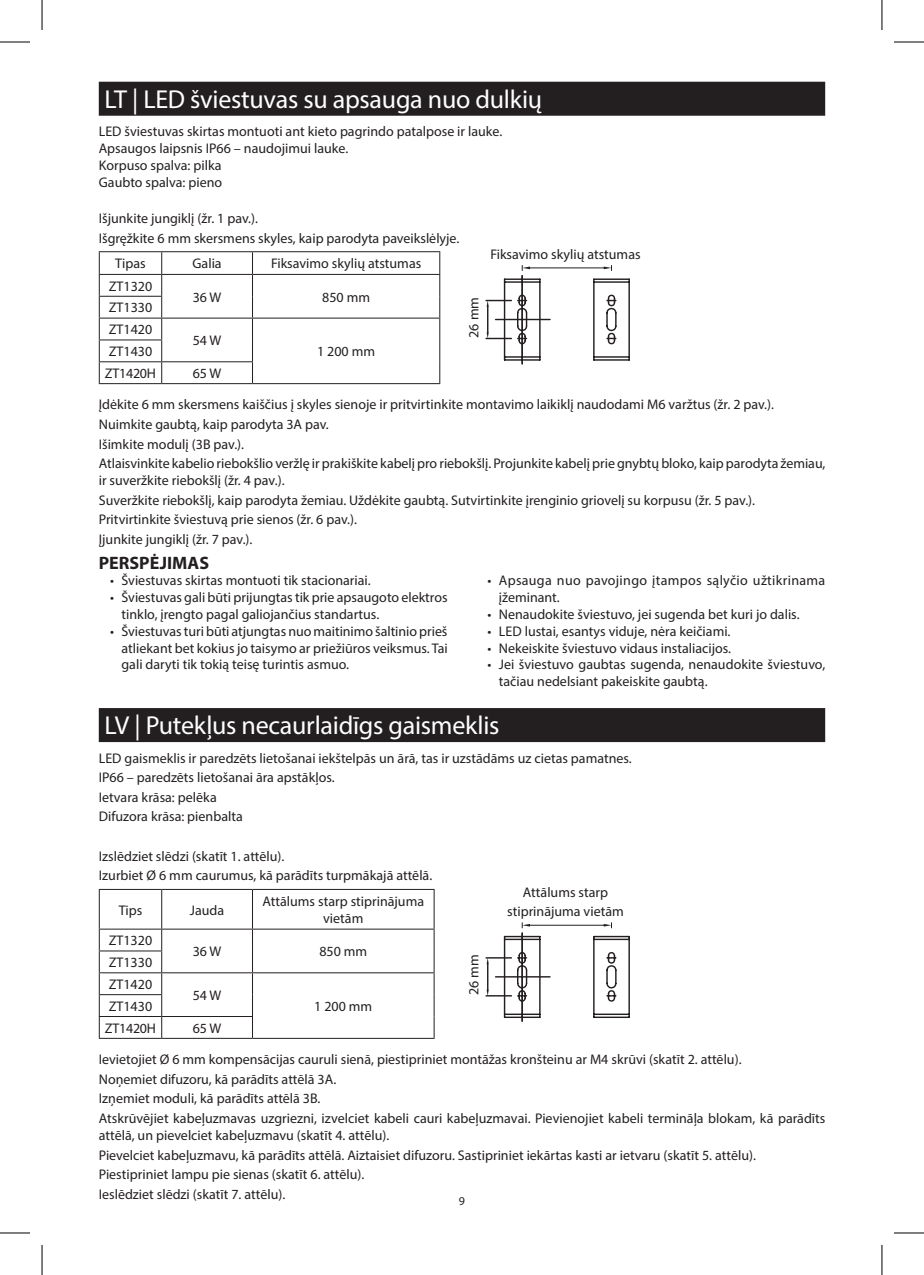
<style>
.page{position:relative;width:924px;height:1275px;background:#fff}
.page>*{position:absolute;margin:0;border:0;box-sizing:border-box;transform-origin:0 0}
.t1{font:26px "Myriad Pro";letter-spacing:-.01em;color:#fff}
.t2{font:700 18px "Myriad Pro";color:#231f20}
.t3{font:14px/19.6px "Myriad Pro";color:#231f20}
.t4{font:14px/16.8px "Myriad Pro";letter-spacing:.02em;color:#231f20}
.t5{font:14px "Myriad Pro";letter-spacing:-.02em;color:#231f20}
.t6{font:12px "Myriad Pro";color:#231f20}
</style>
<div class="page">
<div style="left:99px;top:82px;width:725px;height:34px;background:#231f20"></div>
<hr style="left:99px;top:274px;width:63px;height:1px;background:#231f20">
<hr style="left:162px;top:274px;width:90px;height:1px;background:#231f20">
<hr style="left:252px;top:274px;width:188px;height:1px;background:#231f20">
<hr style="left:99px;top:339px;width:63px;height:1px;background:#231f20">
<hr style="left:99px;top:361px;width:63px;height:1px;background:#231f20">
<hr style="left:99px;top:383px;width:63px;height:1px;background:#231f20">
<hr style="left:162px;top:383px;width:90px;height:1px;background:#231f20">
<hr style="left:99px;top:251px;width:63px;height:1px;background:#231f20">
<hr style="left:162px;top:251px;width:90px;height:1px;background:#231f20">
<hr style="left:252px;top:251px;width:188px;height:1px;background:#231f20">
<hr style="left:99px;top:296px;width:63px;height:1px;background:#231f20">
<hr style="left:99px;top:317px;width:63px;height:1px;background:#231f20">
<svg style="left:99px;top:252px;width:1px;height:131px"></svg>
<hr style="left:162px;top:317px;width:90px;height:1px;background:#231f20">
<svg style="left:161px;top:252px;width:1px;height:131px"></svg>
<hr style="left:162px;top:361px;width:91px;height:1px;background:#231f20">
<hr style="left:252px;top:317px;width:188px;height:1px;background:#231f20">
<svg style="left:252px;top:252px;width:1px;height:131px"></svg>
<svg style="left:439px;top:252px;width:1px;height:131px"></svg>
<hr style="left:252px;top:383px;width:188px;height:1px;background:#231f20">
<svg style="left:486px;top:265px;width:144px;height:100px"></svg>
<hr style="left:495px;top:319px;width:54px;height:1px;background:#231f20">
<hr style="left:521px;top:276px;width:1px;height:88px;background:#231f20">
<div style="left:99px;top:708px;width:725px;height:34px;background:#231f20"></div>
<hr style="left:161px;top:890px;width:1px;height:38px;background:#231f20">
<hr style="left:252px;top:890px;width:1px;height:38px;background:#231f20">
<hr style="left:99px;top:928px;width:63px;height:1px;background:#231f20">
<hr style="left:162px;top:928px;width:90px;height:1px;background:#231f20">
<hr style="left:252px;top:928px;width:182px;height:1px;background:#231f20">
<hr style="left:99px;top:994px;width:63px;height:1px;background:#231f20">
<hr style="left:99px;top:1016px;width:63px;height:1px;background:#231f20">
<hr style="left:99px;top:1037px;width:63px;height:1px;background:#231f20">
<hr style="left:162px;top:1037px;width:90px;height:1px;background:#231f20">
<hr style="left:99px;top:889px;width:63px;height:1px;background:#231f20">
<hr style="left:99px;top:890px;width:1px;height:38px;background:#231f20">
<hr style="left:162px;top:889px;width:90px;height:1px;background:#231f20">
<hr style="left:252px;top:889px;width:182px;height:1px;background:#231f20">
<hr style="left:433px;top:890px;width:1px;height:38px;background:#231f20">
<hr style="left:99px;top:950px;width:63px;height:1px;background:#231f20">
<hr style="left:99px;top:972px;width:63px;height:1px;background:#231f20">
<svg style="left:99px;top:929px;width:1px;height:108px"></svg>
<hr style="left:162px;top:972px;width:90px;height:1px;background:#231f20">
<svg style="left:161px;top:929px;width:1px;height:108px"></svg>
<hr style="left:162px;top:1016px;width:91px;height:1px;background:#231f20">
<hr style="left:252px;top:972px;width:182px;height:1px;background:#231f20">
<svg style="left:252px;top:929px;width:1px;height:108px"></svg>
<svg style="left:433px;top:929px;width:1px;height:108px"></svg>
<hr style="left:252px;top:1037px;width:182px;height:1px;background:#231f20">
<svg style="left:486px;top:922px;width:144px;height:100px"></svg>
<hr style="left:495px;top:976px;width:54px;height:1px;background:#231f20">
<hr style="left:521px;top:933px;width:1px;height:88px;background:#231f20">
<hr style="left:0;top:42px;width:30px;height:1px;background:#000">
<hr style="left:893px;top:42px;width:30px;height:1px;background:#000">
<hr style="left:0;top:1232px;width:30px;height:1px;background:#000">
<hr style="left:893px;top:1232px;width:30px;height:1px;background:#000">
<hr style="left:42px;top:0;width:1px;height:30px;background:#000">
<hr style="left:42px;top:1245px;width:1px;height:30px;background:#000">
<hr style="left:881px;top:0;width:1px;height:30px;background:#000">
<hr style="left:881px;top:1245px;width:1px;height:30px;background:#000">
<h1 class="t1" style="left:104px;top:83px;width:439px">LT | LED šviestuvas su apsauga nuo dulkių</h1>
<p class="t3" style="left:99px;top:123px;width:405px;line-height:16.8px">LED šviestuvas skirtas montuoti ant kieto pagrindo patalpose ir lauke.<br>Apsaugos laipsnis IP66 – naudojimui lauke.<br>Korpuso spalva: pilka<br>Gaubto spalva: pieno</p>
<p class="t3" style="left:99px;top:208px;width:362px">Išjunkite jungiklį (žr. 1 pav.).<br>Išgręžkite 6 mm skersmens skyles, kaip parodyta paveikslėlyje.</p>
<p class="t3" style="left:115px;top:254px;width:32px">Tipas</p>
<p class="t3" style="left:192px;top:254px;width:31px">Galia</p>
<p class="t3" style="left:271px;top:254px;width:152px">Fiksavimo skylių atstumas</p>
<p class="t3" style="left:109px;top:276px;width:45px">ZT1320</p>
<p class="t3" style="left:193px;top:287px;width:30px">36 W</p>
<p class="t3" style="left:322px;top:287px;width:49px">850 mm</p>
<p class="t3" style="left:109px;top:297px;width:45px;line-height:21.8px">ZT1330<br>ZT1420</p>
<p class="t3" style="left:193px;top:330px;width:30px">54 W</p>
<p class="t3" style="left:109px;top:341px;width:45px">ZT1430</p>
<p class="t3" style="left:317px;top:341px;width:60px">1 200 mm</p>
<p class="t5" style="left:105px;top:365px;width:53px">ZT1420H</p>
<p class="t3" style="left:193px;top:363px;width:30px">65 W</p>
<p class="t3" style="left:490px;top:244px;width:152px">Fiksavimo skylių atstumas</p>
<p class="t3" style="left:463px;top:338px;width:42px;rotate:-90deg">26 mm</p>
<p class="t3" style="left:99px;top:395px;width:727px">Įdėkite 6 mm skersmens kaiščius į skyles sienoje ir pritvirtinkite montavimo laikiklį naudodami M6 varžtus (žr. 2 pav.).<br>Nuimkite gaubtą, kaip parodyta 3A pav.<br>Išimkite modulį (3B pav.).<br>Atlaisvinkite kabelio riebokšlio veržlę ir prakiškite kabelį pro riebokšlį. Projunkite kabelį prie gnybtų bloko, kaip parodyta žemiau,</p>
<p class="t3" style="left:99px;top:470px;width:657px">ir suveržkite riebokšlį (žr. 4 pav.).<br>Suveržkite riebokšlį, kaip parodyta žemiau. Uždėkite gaubtą. Sutvirtinkite įrenginio griovelį su korpusu (žr. 5 pav.).<br>Pritvirtinkite šviestuvą prie sienos (žr. 6 pav.).<br>Įjunkite jungiklį (žr. 7 pav.).</p>
<p class="t2" style="left:99px;top:551px;width:112px">PERSPĖJIMAS</p>
<p class="t3" style="left:110px;top:570px;width:262px">• Šviestuvas skirtas montuoti tik stacionariai.</p>
<p class="t3" style="left:121px;top:589px;width:327px;line-height:16.8px;text-indent:-11px">• Šviestuvas gali būti prijungtas tik prie apsaugoto elektros tinklo, įrengto pagal galiojančius standartus.</p>
<p class="t3" style="left:121px;top:622px;width:327px;line-height:16.8px;text-align:justify;text-indent:-11px">• Šviestuvas turi būti atjungtas nuo maitinimo šaltinio prieš atliekant bet kokius jo taisymo ar priežiūros veiksmus. Tai gali daryti tik tokią teisę turintis asmuo.</p>
<p class="t4" style="left:498px;top:572px;width:328px;text-indent:-11px">• Apsauga nuo pavojingo įtampos sąlyčio užtikrinama įžeminant.</p>
<p class="t3" style="left:487px;top:604px;width:313px">• Nenaudokite šviestuvo, jei sugenda bet kuri jo dalis.</p>
<p class="t3" style="left:487px;top:621px;width:244px">• LED lustai, esantys viduje, nėra keičiami.</p>
<p class="t3" style="left:487px;top:638px;width:245px">• Nekeiskite šviestuvo vidaus instaliacijos.</p>
<p class="t3" style="left:498px;top:656px;width:328px;line-height:16.8px;text-indent:-11px">• Jei šviestuvo gaubtas sugenda, nenaudokite šviestuvo, tačiau nedelsiant pakeiskite gaubtą.</p>
<h1 class="t1" style="left:104px;top:709px;width:396px">LV | Putekļus necaurlaidīgs gaismeklis</h1>
<p class="t3" style="left:99px;top:748px;width:534px">LED gaismeklis ir paredzēts lietošanai iekštelpās un ārā, tas ir uzstādāms uz cietas pamatnes.<br>IP66 – paredzēts lietošanai āra apstākļos.<br>Ietvara krāsa: pelēka<br>Difuzora krāsa: pienbalta</p>
<p class="t3" style="left:99px;top:846px;width:335px">Izslēdziet slēdzi (skatīt 1. attēlu).<br>Izurbiet Ø 6 mm caurumus, kā parādīts turpmākajā attēlā.</p>
<p class="t3" style="left:119px;top:899px;width:25px">Tips</p>
<p class="t3" style="left:190px;top:899px;width:36px">Jauda</p>
<p class="t3" style="left:262px;top:892px;width:163px;line-height:16.8px;text-align:center">Attālums starp stiprinājuma vietām</p>
<p class="t3" style="left:109px;top:930px;width:45px">ZT1320</p>
<p class="t3" style="left:193px;top:941px;width:30px">36 W</p>
<p class="t3" style="left:319px;top:941px;width:49px">850 mm</p>
<p class="t3" style="left:109px;top:951px;width:45px;line-height:21.8px">ZT1330<br>ZT1420</p>
<p class="t3" style="left:193px;top:985px;width:30px">54 W</p>
<p class="t3" style="left:109px;top:996px;width:45px">ZT1430</p>
<p class="t3" style="left:314px;top:996px;width:60px">1 200 mm</p>
<p class="t5" style="left:105px;top:1019px;width:53px">ZT1420H</p>
<p class="t3" style="left:193px;top:1018px;width:30px">65 W</p>
<p class="t3" style="left:507px;top:882px;width:118px;text-align:center">Attālums starp stiprinājuma vietām</p>
<p class="t3" style="left:463px;top:995px;width:42px;rotate:-90deg">26 mm</p>
<p class="t3" style="left:99px;top:1049px;width:727px">Ievietojiet Ø 6 mm kompensācijas cauruli sienā, piestipriniet montāžas kronšteinu ar M4 skrūvi (skatīt 2. attēlu).<br>Noņemiet difuzoru, kā parādīts attēlā 3A.<br>Izņemiet moduli, kā parādīts attēlā 3B.<br>Atskrūvējiet kabeļuzmavas uzgriezni, izvelciet kabeli cauri kabeļuzmavai. Pievienojiet kabeli termināļa blokam, kā parādīts</p>
<p class="t3" style="left:99px;top:1125px;width:658px">attēlā, un pievelciet kabeļuzmavu (skatīt 4. attēlu).<br>Pievelciet kabeļuzmavu, kā parādīts attēlā. Aiztaisiet difuzoru. Sastipriniet iekārtas kasti ar ietvaru (skatīt 5. attēlu).<br>Piestipriniet lampu pie sienas (skatīt 6. attēlu).<br>Ieslēdziet slēdzi (skatīt 7. attēlu).</p>
<p class="t6" style="left:458px;top:1193px;width:8px">9</p>
</div>
